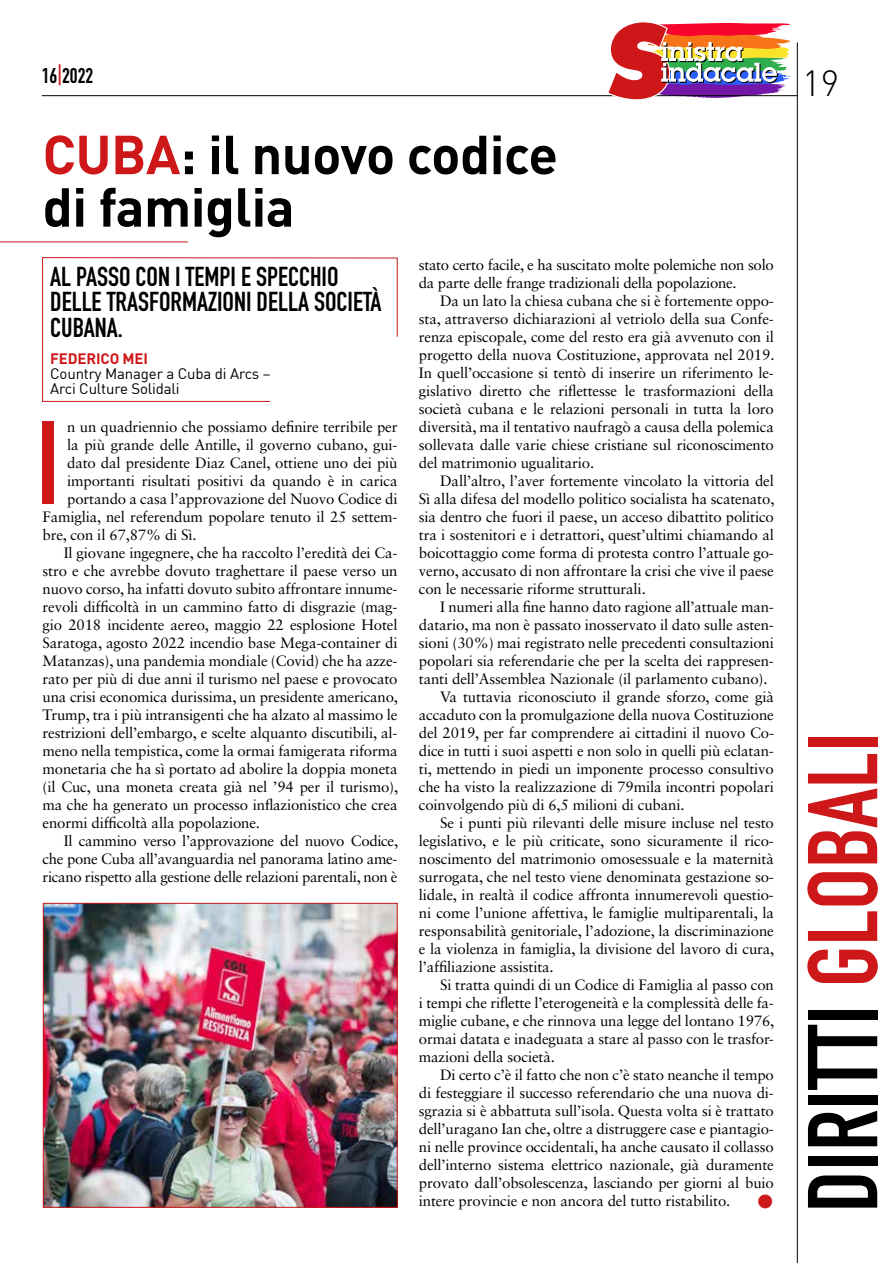
<style>
.page{position:relative;width:893px;height:1263px;background:#fff}
.page>*{position:absolute;margin:0;border:0;box-sizing:border-box;transform-origin:0 0}
.t1{font:116.1px "DIN Engschrift Std";color:#cd1719}
.t2{font:97.35px "DIN Engschrift Std";color:#000}
.t3{font:700 54px/52.5px "DIN";letter-spacing:-.01em;color:#000}
.t4{font:300 36px "DIN";color:#000}
.t5{font:27px/25.5px "DIN Engschrift Std";color:#000}
.t6{font:21px "DIN Engschrift Std";color:#000}
.t7{font:15px/18px "Sabon LT Std";letter-spacing:-.01em;color:#000;text-align:justify}
.t8{font:15px/15px "DIN";letter-spacing:-.01em;color:#000}
.t9{font:700 15px "DIN";letter-spacing:-.01em;color:#cd1719}
.t10{font:15px "Zapf Dingbats IT Cby BT";color:#cd1719}
.s1{color:#cd1719}
</style>
<div class="page">
<hr style="left:42px;top:95px;width:756px;height:1px;background:#000">
<hr style="left:797px;top:43px;width:1px;height:1220px;background:#000">
<svg style="left:606px;top:22px;width:185px;height:78px"></svg>
<hr style="left:0;top:241px;width:188px;height:1px;background:#cd1719">
<img style="left:45px;top:905px;width:351px;height:301px">
<div style="left:43px;top:903px;width:355px;height:305px;border:1px solid #cd1719"></div>
<svg style="left:42px;top:257px;width:356px;height:145px"></svg>
<h3 class="t6" style="left:42px;top:63px;width:53px">16<span class="s1">|</span>2022</h3>
<h3 class="t4" style="left:802px;top:61px;width:39px">19</h3>
<h3 class="t3" style="left:43px;top:126px;width:517px"><span class="s1">CUBA</span>: il nuovo codice di famiglia</h3>
<h3 class="t5" style="left:50px;top:264px;width:333px">AL PASSO CON I TEMPI E SPECCHIO<br>DELLE TRASFORMAZIONI DELLA SOCIETÀ<br>CUBANA.</h3>
<p class="t9" style="left:50px;top:349px;width:99px">FEDERICO MEI</p>
<p class="t8" style="left:50px;top:366px;width:222px">Country Manager a Cuba di Arcs –<br>Arci Culture Solidali</p>
<p class="t7" style="left:419px;top:256px;width:356px">stato certo facile, e ha suscitato molte polemiche non solo da parte delle frange tradizionali della popolazione.</p>
<p class="t7" style="left:419px;top:292px;width:357px;text-indent:21px">Da un lato la chiesa cubana che si è fortemente oppo&shy;sta, attraverso dichiarazioni al vetriolo della sua Confe&shy;renza episcopale, come del resto era già avvenuto con il progetto della nuova Costituzione, approvata nel 2019.<br>In quell’occasione si tentò di inserire un riferimento le&shy;gislativo diretto che riflettesse le trasformazioni della società cubana e le relazioni personali in tutta la loro diversità, ma il tentativo naufragò a causa della polemica sollevata dalle varie chiese cristiane sul riconoscimento del matrimonio ugualitario.</p>
<p class="t7" style="left:419px;top:472px;width:357px;text-indent:21px">Dall’altro, l’aver fortemente vincolato la vittoria del Sì alla difesa del modello politico socialista ha scatenato, sia dentro che fuori il paese, un acceso dibattito politico tra i sostenitori e i detrattori, quest’ultimi chiamando al boicottaggio come forma di protesta contro l’attuale go&shy;verno, accusato di non affrontare la crisi che vive il paese con le necessarie riforme strutturali.</p>
<p class="t7" style="left:440px;top:598px;width:335px">I numeri alla fine hanno dato ragione all’attuale man-</p>
<p class="t7" style="left:419px;top:616px;width:357px">datario, ma non è passato inosservato il dato sulle asten-</p>
<p class="t7" style="left:419px;top:634px;width:357px">sioni (30%) mai registrato nelle precedenti consultazioni</p>
<p class="t7" style="left:419px;top:652px;width:357px">popolari sia referendarie che per la scelta dei rappresen-</p>
<p class="t7" style="left:419px;top:670px;width:350px">tanti dell’Assemblea Nazionale (il parlamento cubano).</p>
<p class="t7" style="left:440px;top:688px;width:335px">Va tuttavia riconosciuto il grande sforzo, come già</p>
<p class="t7" style="left:419px;top:706px;width:357px">accaduto con la promulgazione della nuova Costituzione</p>
<p class="t7" style="left:419px;top:724px;width:357px">del 2019, per far comprendere ai cittadini il nuovo Co-</p>
<p class="t7" style="left:419px;top:742px;width:357px">dice in tutti i suoi aspetti e non solo in quelli più eclatan-</p>
<p class="t7" style="left:419px;top:760px;width:357px">ti, mettendo in piedi un imponente processo consultivo</p>
<p class="t7" style="left:419px;top:778px;width:357px">che ha visto la realizzazione di 79mila incontri popolari</p>
<p class="t7" style="left:419px;top:796px;width:267px">coinvolgendo più di 6,5 milioni di cubani.</p>
<p class="t7" style="left:440px;top:814px;width:335px">Se i punti più rilevanti delle misure incluse nel testo</p>
<p class="t7" style="left:419px;top:832px;width:357px">legislativo, e le più criticate, sono sicuramente il rico-</p>
<p class="t7" style="left:419px;top:850px;width:357px">noscimento del matrimonio omosessuale e la maternità</p>
<p class="t7" style="left:419px;top:868px;width:357px">surrogata, che nel testo viene denominata gestazione so-</p>
<p class="t7" style="left:419px;top:886px;width:357px">lidale, in realtà il codice affronta innumerevoli questio-</p>
<p class="t7" style="left:419px;top:904px;width:357px">ni come l’unione affettiva, le famiglie multiparentali, la</p>
<p class="t7" style="left:419px;top:922px;width:357px">responsabilità genitoriale, l’adozione, la discriminazione</p>
<p class="t7" style="left:419px;top:940px;width:357px">e la violenza in famiglia, la divisione del lavoro di cura,</p>
<p class="t7" style="left:419px;top:958px;width:136px">l’affiliazione assistita.</p>
<p class="t7" style="left:440px;top:976px;width:335px">Si tratta quindi di un Codice di Famiglia al passo con</p>
<p class="t7" style="left:419px;top:994px;width:356px">i tempi che riflette l’eterogeneità e la complessità delle fa-</p>
<p class="t7" style="left:419px;top:1012px;width:357px">miglie cubane, e che rinnova una legge del lontano 1976,</p>
<p class="t7" style="left:419px;top:1030px;width:357px">ormai datata e inadeguata a stare al passo con le trasfor-</p>
<p class="t7" style="left:419px;top:1048px;width:138px">mazioni della società.</p>
<p class="t7" style="left:440px;top:1066px;width:335px">Di certo c’è il fatto che non c’è stato neanche il tempo</p>
<p class="t7" style="left:419px;top:1084px;width:357px">di festeggiare il successo referendario che una nuova di-</p>
<p class="t7" style="left:419px;top:1102px;width:357px">sgrazia si è abbattuta sull’isola. Questa volta si è trattato</p>
<p class="t7" style="left:419px;top:1120px;width:357px">dell’uragano Ian che, oltre a distruggere case e piantagio-</p>
<p class="t7" style="left:419px;top:1138px;width:357px">ni nelle province occidentali, ha anche causato il collasso</p>
<p class="t7" style="left:419px;top:1156px;width:357px">dell’interno sistema elettrico nazionale, già duramente</p>
<p class="t7" style="left:419px;top:1174px;width:357px">provato dall’obsolescenza, lasciando per giorni al buio</p>
<p class="t7" style="left:419px;top:1192px;width:313px">intere provincie e non ancora del tutto ristabilito.</p>
<p class="t10" style="left:758px;top:1194px;width:16px">●</p>
<h1 class="t1" style="left:37px;top:395px;width:25px">I</h1>
<p class="t7" style="left:67px;top:418px;width:332px">n un quadriennio che possiamo definire terribile per</p>
<p class="t7" style="left:67px;top:436px;width:332px">la più grande delle Antille, il governo cubano, gui-</p>
<p class="t7" style="left:67px;top:454px;width:332px">dato dal presidente Diaz Canel, ottiene uno dei più</p>
<p class="t7" style="left:67px;top:472px;width:332px">importanti risultati positivi da quando è in carica</p>
<p class="t7" style="left:67px;top:490px;width:332px">portando a casa l’approvazione del Nuovo Codice di</p>
<p class="t7" style="left:43px;top:508px;width:357px">Famiglia, nel referendum popolare tenuto il 25 settem-</p>
<p class="t7" style="left:43px;top:526px;width:156px">bre, con il 67,87% di Sì.</p>
<p class="t7" style="left:64px;top:544px;width:335px">Il giovane ingegnere, che ha raccolto l’eredità dei Ca-</p>
<p class="t7" style="left:43px;top:562px;width:357px">stro e che avrebbe dovuto traghettare il paese verso un</p>
<p class="t7" style="left:43px;top:580px;width:357px">nuovo corso, ha infatti dovuto subito affrontare innume-</p>
<p class="t7" style="left:43px;top:598px;width:357px">revoli difficoltà in un cammino fatto di disgrazie (mag-</p>
<p class="t7" style="left:43px;top:616px;width:357px">gio 2018 incidente aereo, maggio 22 esplosione Hotel</p>
<p class="t7" style="left:43px;top:634px;width:357px">Saratoga, agosto 2022 incendio base Mega-container di</p>
<p class="t7" style="left:43px;top:652px;width:357px">Matanzas), una pandemia mondiale (Covid) che ha azze-</p>
<p class="t7" style="left:43px;top:670px;width:357px">rato per più di due anni il turismo nel paese e provocato</p>
<p class="t7" style="left:43px;top:688px;width:357px">una crisi economica durissima, un presidente americano,</p>
<p class="t7" style="left:43px;top:706px;width:357px">Trump, tra i più intransigenti che ha alzato al massimo le</p>
<p class="t7" style="left:43px;top:724px;width:357px">restrizioni dell’embargo, e scelte alquanto discutibili, al-</p>
<p class="t7" style="left:43px;top:742px;width:357px">meno nella tempistica, come la ormai famigerata riforma</p>
<p class="t7" style="left:43px;top:760px;width:357px">monetaria che ha sì portato ad abolire la doppia moneta</p>
<p class="t7" style="left:43px;top:778px;width:357px">(il Cuc, una moneta creata già nel ’94 per il turismo),</p>
<p class="t7" style="left:43px;top:796px;width:356px">ma che ha generato un processo inflazionistico che crea</p>
<p class="t7" style="left:43px;top:814px;width:219px">enormi difficoltà alla popolazione.</p>
<p class="t7" style="left:64px;top:832px;width:336px">Il cammino verso l’approvazione del nuovo Codice,</p>
<p class="t7" style="left:43px;top:850px;width:357px">che pone Cuba all’avanguardia nel panorama latino ame-</p>
<p class="t7" style="left:43px;top:868px;width:357px">ricano rispetto alla gestione delle relazioni parentali, non è</p>
<h2 class="t2" style="left:786px;top:1212px;width:481px;rotate:-90deg">DIRITTI <span class="s1">GLOBALI</span></h2>
</div>
